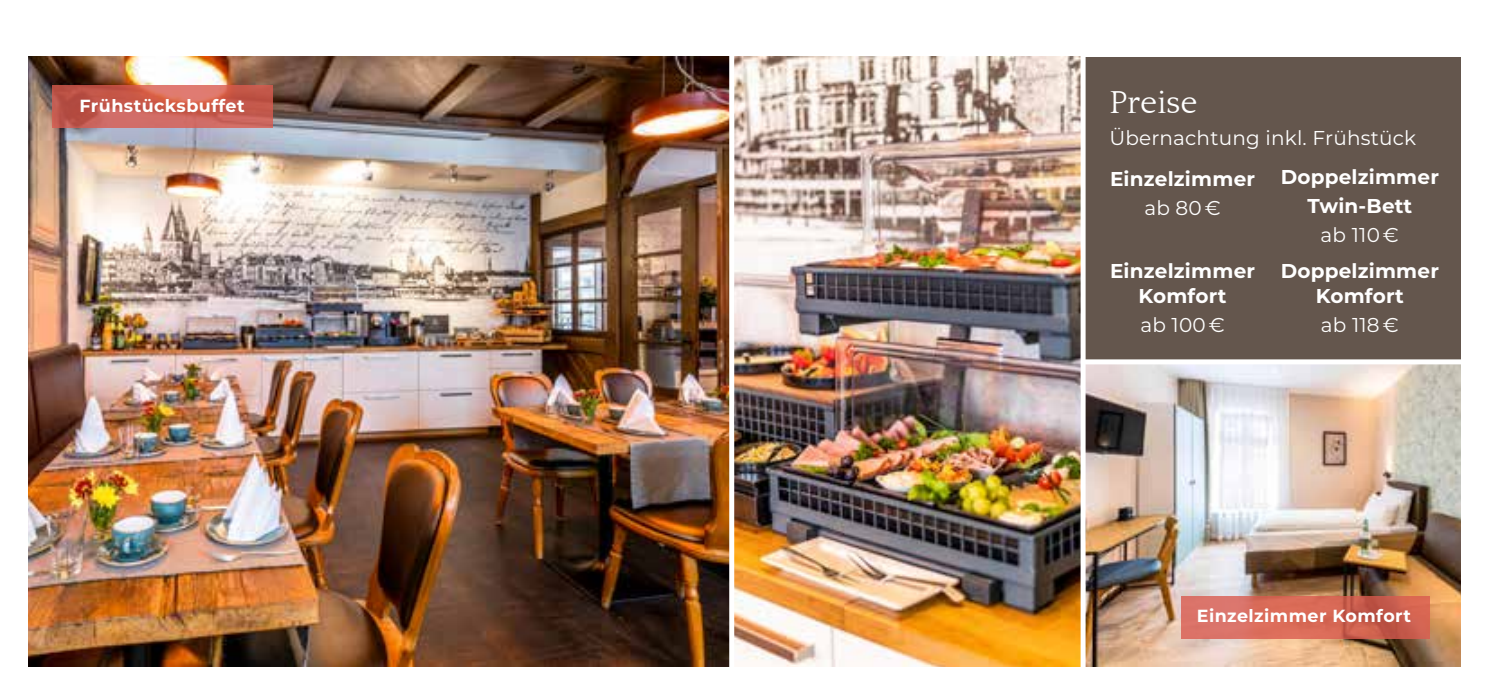
<style>
.page{position:relative;width:1489px;height:695px;background:#fff}
.page>*{position:absolute;margin:0;border:0;box-sizing:border-box;transform-origin:0 0}
.t1{font:32.5px "Quattrocento";color:#fff}
.t2{font:700 20px/25px "Montserrat";letter-spacing:.01em;color:#fff;text-align:center}
.t3{font:20px "Montserrat";letter-spacing:.01em;color:#fff}
.t4{font:700 17.5px "Montserrat";letter-spacing:.025em;color:#fff}
</style>
<div class="page">
<img style="left:28px;top:57px;width:1052px;height:609px">
<svg style="left:52px;top:85px;width:220px;height:43px;background:#c95f53"></svg>
<img style="left:1085px;top:364px;width:375px;height:302px">
<div style="left:1083px;top:57px;width:377px;height:305px;background:#64564d"></div>
<div style="left:1080px;top:24px;width:5px;height:652px;background:#fff"></div>
<div style="left:1084px;top:359px;width:379px;height:5px;background:#fff"></div>
<div style="left:729px;top:24px;width:5px;height:652px;background:#fff"></div>
<svg style="left:1181px;top:595px;width:248px;height:43px;background:#d36959"></svg>
<p class="t4" style="left:79px;top:93px;width:167px">Frühstücksbuffet</p>
<h1 class="t1" style="left:1109px;top:85px;width:90px">Preise</h1>
<p class="t3" style="left:1109px;top:124px;width:308px">Übernachtung inkl. Frühstück</p>
<p class="t2" style="left:1109px;top:166px;width:147px">Einzelzimmer</p>
<p class="t3" style="left:1144px;top:194px;width:78px">ab 80 €</p>
<p class="t2" style="left:1280px;top:162px;width:160px;line-height:28.5px">Doppelzimmer<br>Twin-Bett</p>
<p class="t3" style="left:1320px;top:221px;width:80px">ab 110 €</p>
<p class="t2" style="left:1109px;top:258px;width:147px">Einzelzimmer<br>Komfort</p>
<p class="t3" style="left:1140px;top:311px;width:86px">ab 100 €</p>
<p class="t2" style="left:1280px;top:258px;width:160px">Doppelzimmer<br>Komfort</p>
<p class="t3" style="left:1320px;top:311px;width:79px">ab 118 €</p>
<p class="t4" style="left:1196px;top:603px;width:216px">Einzelzimmer Komfort</p>
</div>
